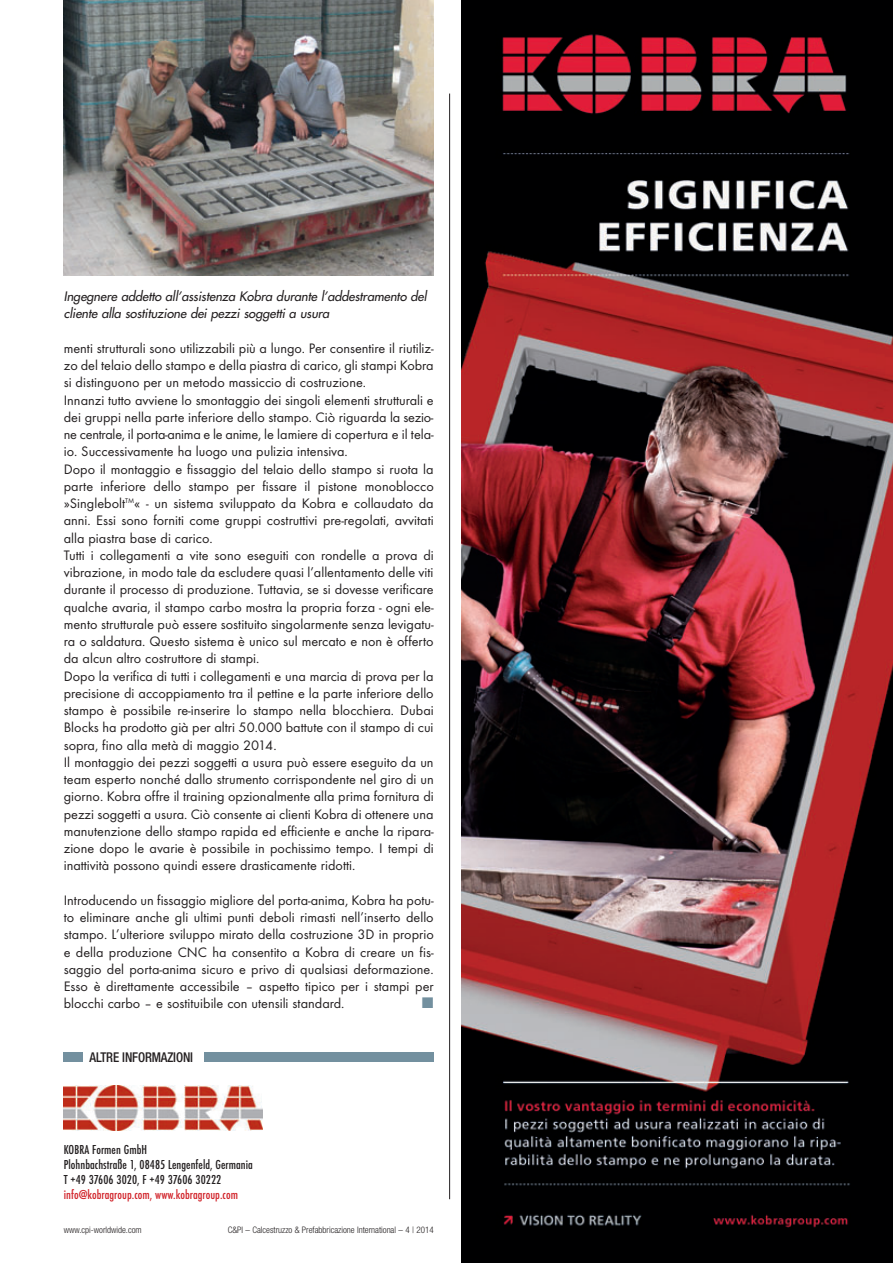
<style>
.page{position:relative;width:893px;height:1263px;background:#fff}
.page>*{position:absolute;margin:0;border:0;box-sizing:border-box;transform-origin:0 0}
.t1{font:14.25px/17.2px "Futura T";color:#231f20}
.t2{font:500 condensed 13.5px/15px "Futura T";letter-spacing:.005em;color:#231f20}
.t3{font:500 condensed 13.5px "Futura T";letter-spacing:.005em;color:#d1232a}
.t4{font:500 condensed 13.5px "Helvetica Neue";letter-spacing:-.01em;color:#231f20;scale:.95 1}
.t5{font:italic 12.75px/17.2px "Futura";color:#231f20}
.t6{font:300 condensed 9px "Helvetica Neue";color:#231f20}
</style>
<div class="page">
<img style="left:462px;top:0;width:431px;height:1263px">
<img style="left:63px;top:1085px;width:200px;height:46px">
<div style="left:64px;top:1052px;width:19px;height:10px;background:#73909f"></div>
<div style="left:205px;top:1052px;width:229px;height:10px;background:#73909f"></div>
<img style="left:64px;top:0;width:370px;height:276px">
<hr style="left:449px;top:94px;width:1px;height:1105px;background:#231f20">
<p class="t5" style="left:64px;top:288px;width:367px">Ingegnere addetto all’assistenza Kobra durante l’addestramento del cliente alla sostituzione dei pezzi soggetti a usura</p>
<p class="t1" style="left:64px;top:339px;width:372px">menti strutturali sono utilizzabili più a lungo. Per consentire il riutiliz&shy;zo del telaio dello stampo e della piastra di carico, gli stampi Kobra si distinguono per un metodo massiccio di costruzione.<br>Innanzi tutto avviene lo smontaggio dei singoli elementi strutturali e dei gruppi nella parte inferiore dello stampo. Ciò riguarda la sezio&shy;ne centrale, il porta-anima e le anime, le lamiere di copertura e il tela&shy;io. Succes sivamente ha luogo una pulizia intensiva.<br>Dopo il montaggio e fissaggio del telaio dello stampo si ruota la parte inferiore dello stampo per fissare il pistone monoblocco »Singlebolt<sup>TM</sup>« - un sistema sviluppato da Kobra e collaudato da anni. Essi sono forniti come gruppi costruttivi pre-regolati, avvitati alla piastra base di carico.<br>Tutti i collegamenti a vite sono eseguiti con rondelle a prova di vibrazione, in modo tale da escludere quasi l’allentamento delle viti durante il processo di produzione. Tuttavia, se si dovesse verificare qualche avaria, il stampo carbo mostra la propria forza - ogni ele&shy;mento strutturale può essere sostituito singolarmente senza levigatu&shy;ra o saldatura. Questo sistema è unico sul mercato e non è offerto da alcun altro costruttore di stampi.<br>Dopo la verifica di tutti i collegamenti e una marcia di prova per la precisione di accoppiamento tra il pettine e la parte inferiore dello stampo è possibile re-inserire lo stampo nella blocchiera. Dubai Blocks ha prodotto già per altri 50.000 battute con il stampo di cui sopra, fino alla metà di maggio 2014.<br>Il montaggio dei pezzi soggetti a usura può essere eseguito da un team esperto nonché dallo strumento corrispondente nel giro di un giorno. Kobra offre il training opzionalmente alla prima fornitura di pezzi soggetti a usura. Ciò consente ai clienti Kobra di ottenere una manutenzione dello stampo rapida ed efficiente e anche la ripara&shy;zione dopo le avarie è possibile in pochissimo tempo. I tempi di inattività possono quindi essere drasticamente ridotti.</p>
<p class="t1" style="left:64px;top:891px;width:371px;text-align:justify">Introducendo un fissaggio migliore del porta-anima, Kobra ha potu&shy;to eliminare anche gli ultimi punti deboli rimasti nell’inserto dello stampo. L’ulteriore sviluppo mirato della costruzione 3D in proprio e della produzione CNC ha consentito a Kobra di creare un fis&shy;saggio del porta-anima sicuro e privo di qualsiasi deformazione.<br>Esso è direttamente accessibile – aspetto tipico per i stampi per blocchi carbo – e sostituibile con utensili standard.</p>
<p class="t4" style="left:90px;top:1049px;width:111px">ALTRE INFORMAZIONI</p>
<p class="t2" style="left:64px;top:1142px;width:191px">KOBRA Formen GmbH<br>Plohnbachstraße 1, 08485 Lengenfeld, Germania<br>T +49 37606 3020, F +49 37606 30222</p>
<p class="t3" style="left:64px;top:1187px;width:176px">info@kobragroup.com, www.kobragroup.com</p>
<p class="t6" style="left:64px;top:1224px;width:80px">www.cpi-worldwide.com</p>
<p class="t6" style="left:228px;top:1224px;width:207px">C&amp;PI – Calcestruzzo &amp; Prefabbricazione International – 4 | 2014</p>
</div>
